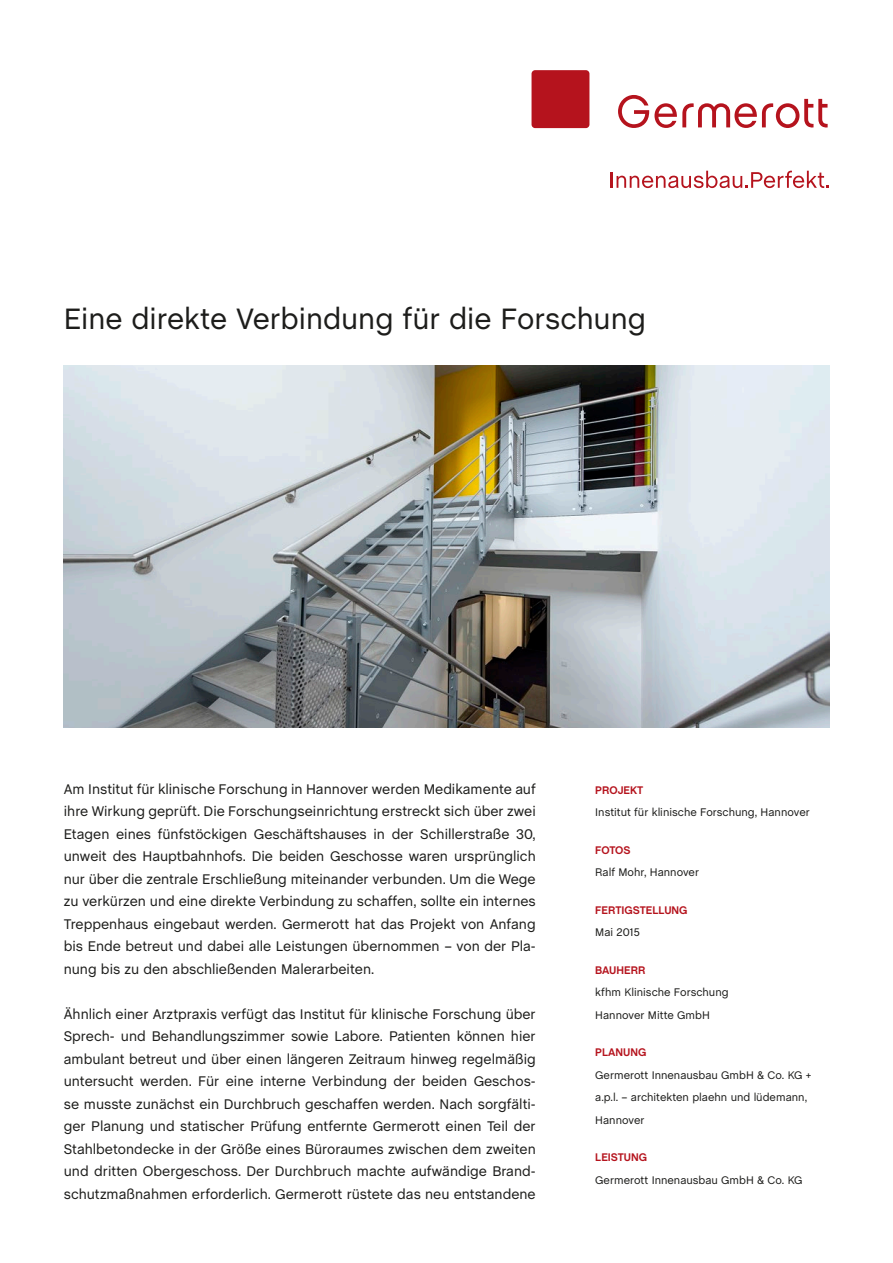
<style>
.page{position:relative;width:893px;height:1263px;background:#fff}
.page>*{position:absolute;margin:0;border:0;box-sizing:border-box;transform-origin:0 0}
.Head{font:30px "Chalet";color:#1d1d1b}
.Lauftext{font:14.25px/22.5px "Chalet";color:#1d1d1b;text-align:justify}
.Info{font:11.25px/22.5px "Chalet";color:#1d1d1b}
.Info_Fett{font:700 11.25px "Chalet";color:#b5131d}
.Info_Fett-2{font:11.25px/22.5px "Chalet";color:#1d1d1b}
.s1{font-weight:700;color:#b5131d}
</style>
<div class="page">
<svg style="left:618px;top:95px;width:210px;height:33px"></svg>
<svg style="left:611px;top:171px;width:218px;height:17px"></svg>
<div style="left:531px;top:70px;width:58px;height:58px;background:#b5131d;border-radius:4px"></div>
<img style="left:64px;top:366px;width:765px;height:361px">
<p class="Head" style="left:64px;top:301px;width:584px">Eine direkte Verbindung für die Forschung</p>
<p class="Lauftext" style="left:64px;top:777px;width:474px">Am Institut für klinische Forschung in Hannover werden Medikamente auf ihre Wirkung geprüft. Die Forschungseinrichtung erstreckt sich über zwei Etagen eines fünfstöckigen Geschäftshauses in der Schillerstraße 30, unweit des Hauptbahnhofs. Die beiden Geschosse waren ursprünglich nur über die zentrale Erschließung miteinander verbunden. Um die Wege zu verkürzen und eine direkte Verbindung zu schaffen, sollte ein internes Treppenhaus eingebaut werden. Germerott hat das Projekt von Anfang bis Ende betreut und dabei alle Leistungen übernommen – von der Pla&shy;nung bis zu den abschließenden Malerarbeiten.</p>
<p class="Lauftext" style="left:64px;top:1002px;width:474px">Ähnlich einer Arztpraxis verfügt das Institut für klinische Forschung über Sprech- und Behandlungszimmer sowie Labore. Patienten können hier ambulant betreut und über einen längeren Zeitraum hinweg regelmäßig untersucht werden. Für eine interne Verbindung der beiden Geschos&shy;se musste zunächst ein Durchbruch geschaffen werden. Nach sorgfälti&shy;ger Planung und statischer Prüfung entfernte Germerott einen Teil der Stahlbetondecke in der Größe eines Büroraumes zwischen dem zweiten und dritten Obergeschoss. Der Durchbruch machte aufwändige Brand&shy;schutzmaßnahmen erforderlich. Germerott rüstete das neu entstandene</p>
<p class="Info_Fett" style="left:595px;top:783px;width:50px">PROJEKT</p>
<p class="Info" style="left:595px;top:801px;width:216px">Institut für klinische Forschung, Hannover</p>
<p class="Info_Fett" style="left:595px;top:843px;width:37px">FOTOS</p>
<p class="Info" style="left:595px;top:861px;width:105px">Ralf Mohr, Hannover</p>
<p class="Info_Fett" style="left:595px;top:903px;width:94px">FERTIGSTELLUNG</p>
<p class="Info" style="left:595px;top:921px;width:46px">Mai 2015</p>
<p class="Info_Fett" style="left:595px;top:963px;width:52px">BAUHERR</p>
<p class="Info" style="left:595px;top:981px;width:135px">kfhm Klinische Forschung<br>Hannover Mitte GmbH</p>
<p class="Info_Fett-2" style="left:595px;top:1041px;width:218px"><span class="s1">PLANUNG<br></span>Germerott Innenausbau GmbH &amp; Co. KG +</p>
<p class="Info" style="left:595px;top:1086px;width:213px">a.p.l. – architekten plaehn und lüdemann,<br>Hannover</p>
<p class="Info_Fett" style="left:595px;top:1150px;width:53px">LEISTUNG</p>
<p class="Info" style="left:595px;top:1168px;width:209px">Germerott Innenausbau GmbH &amp; Co. KG</p>
</div>
